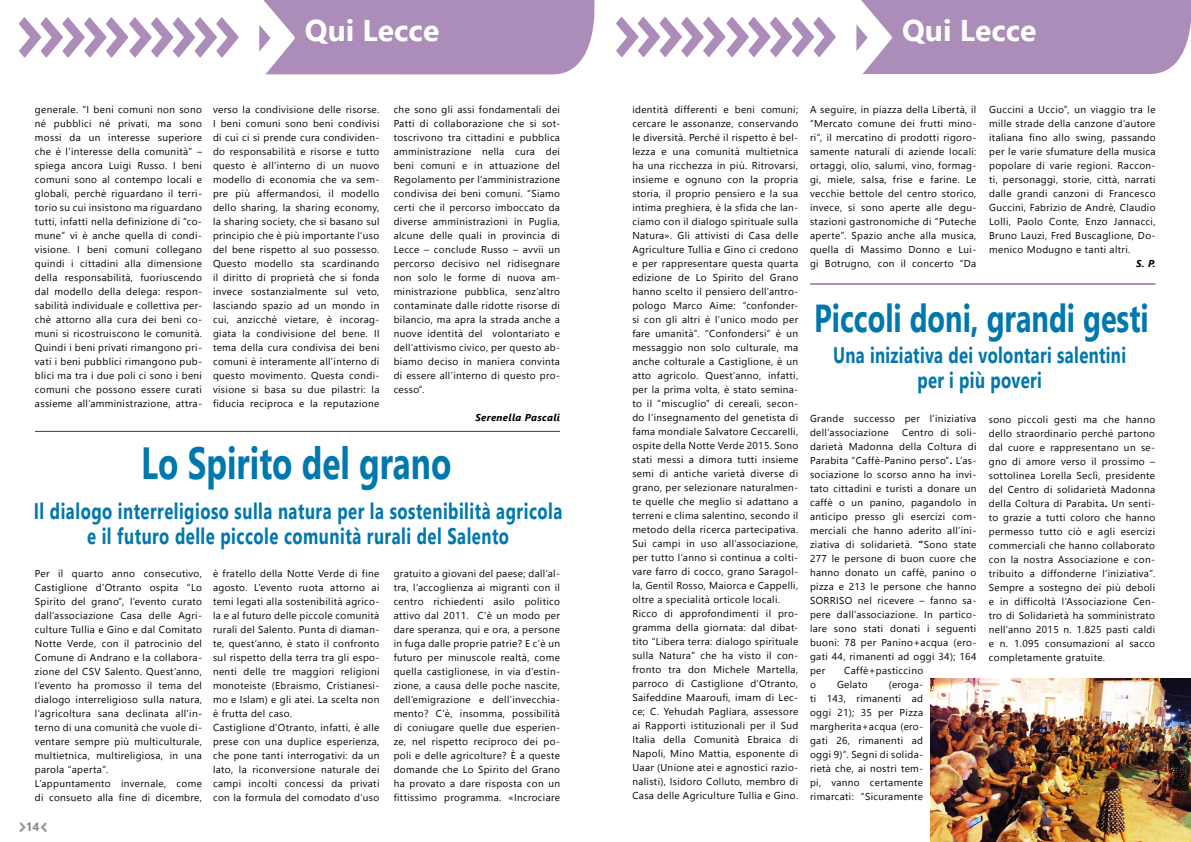
<style>
.page{position:relative;width:1191px;height:842px;background:#fff}
.page>*{position:absolute;margin:0;border:0;box-sizing:border-box;transform-origin:0 0}
.t1{font:700 45px "Segoe UI";color:#0077ad;scale:.74 1}
.t2{font:700 39px "Segoe UI";color:#0077ad;scale:.74 1}
.t3{font:700 30px "Segoe UI";color:#fff}
.t4{font:700 22.5px/25px "Segoe UI";letter-spacing:.03em;color:#0077ad;text-align:center;scale:.74 1}
.t5{font:700 12px "Segoe UI";color:#87888a}
.t6{font:10px/14px "Segoe UI";letter-spacing:.035em;color:#000;text-align:justify}
.t7{font:italic 700 10px "Segoe UI";letter-spacing:.035em;color:#000}
.s1{font-weight:700}
</style>
<div class="page">
<svg style="left:19px;top:822px;width:7px;height:10px"></svg>
<svg style="left:41px;top:822px;width:6px;height:10px"></svg>
<svg style="left:856px;top:0;width:335px;height:74px;background:#b295be"></svg>
<svg style="left:616px;top:17px;width:220px;height:40px"></svg>
<svg style="left:259px;top:0;width:336px;height:75px;background:#b396be"></svg>
<svg style="left:19px;top:17px;width:220px;height:41px"></svg>
<hr style="left:35px;top:431px;width:525px;height:1px;background:#62257c">
<hr style="left:810px;top:283px;width:345px;height:1px;background:#62257c">
<img style="left:930px;top:678px;width:261px;height:164px">
<h3 class="t3" style="left:305px;top:7px;width:136px">Qui Lecce</h3>
<p class="t6" style="left:35px;top:102px;width:168px">generale. “I beni comuni non sono né pubblici né privati, ma sono mossi da un interesse superiore che è l’interesse della comunità” – spiega ancora Luigi Russo. I beni comuni sono al contempo locali e globali, perchè riguardano il terri&shy;torio su cui insistono ma riguardano tutti, infatti nella definizione di “co&shy;mune” vi è anche quella di condi&shy;visione. I beni comuni collegano quindi i cittadini alla dimensione della responsabilità, fuoriuscendo dal modello della delega: respon&shy;sabilità individuale e collettiva per&shy;chè attorno alla cura dei beni co&shy;muni si ricostruiscono le comunità.<br>Quindi i beni privati rimangono pri&shy;vati i beni pubblici rimangono pub&shy;blici ma tra i due poli ci sono i beni comuni che possono essere curati assieme all’amministrazione, attra-</p>
<p class="t6" style="left:213px;top:102px;width:168px">verso la condivisione delle risorse.<br>I beni comuni sono beni condivisi di cui ci si prende cura condividen&shy;do responsabilità e risorse e tutto questo è all’interno di un nuovo modello di economia che va sem&shy;pre più affermandosi, il modello dello sharing, la sharing economy, la sharing society, che si basano sul principio che è più importante l’uso del bene rispetto al suo possesso.<br>Questo modello sta scardinando il diritto di proprietà che si fonda invece sostanzialmente sul veto, lasciando spazio ad un mondo in cui, anzicchè vietare, è incorag&shy;giata la condivisione del bene. Il tema della cura condivisa dei beni comuni è interamente all’interno di questo movimento. Questa condi&shy;visione si basa su due pilastri: la fiducia reciproca e la reputazione</p>
<p class="t6" style="left:394px;top:102px;width:168px">che sono gli assi fondamentali dei Patti di collaborazione che si sot&shy;toscrivono tra cittadini e pubblica amministrazione nella cura dei beni comuni e in attuazione del Regolamento per l’amministrazione condivisa dei beni comuni. “Siamo certi che il percorso imboccato da diverse amministrazioni in Puglia, alcune delle quali in provincia di Lecce – conclude Russo – avvii un percorso decisivo nel ridisegnare non solo le forme di nuova am&shy;ministrazione pubblica, senz’altro contaminate dalle ridotte risorse di bilancio, ma apra la strada anche a nuove identità del volontariato e dell’attivismo civico, per questo ab&shy;biamo deciso in maniera convinta di essere all’interno di questo pro&shy;cesso”.</p>
<p class="t7" style="left:475px;top:410px;width:86px">Serenella Pascali</p>
<h1 class="t1" style="left:141px;top:427px;width:420px">Lo Spirito del grano</h1>
<h3 class="t4" style="left:34px;top:498px;width:715px">Il dialogo interreligioso sulla natura per la sostenibilità agricola e il futuro delle piccole comunità rurali del Salento</h3>
<p class="t6" style="left:394px;top:566px;width:168px">gratuito a giovani del paese; dall’al&shy;tra, l’accoglienza ai migranti con il centro richiedenti asilo politico attivo dal 2011. C’è un modo per dare speranza, qui e ora, a persone in fuga dalle proprie patrie? E c’è un futuro per minuscole realtà, come quella castiglionese, in via d’estin&shy;zione, a causa delle poche nascite, dell’emigrazione e dell’invecchia&shy;mento? C’è, insomma, possibilità di coniugare quelle due esperien&shy;ze, nel rispetto reciproco dei po&shy;poli e delle agricolture? È a queste domande che Lo Spirito del Grano ha provato a dare risposta con un fittissimo programma. «Incrociare</p>
<p class="t6" style="left:35px;top:566px;width:168px;text-align:left">Per il quarto anno consecutivo, Castiglione d’Otranto ospita “Lo Spirito del grano”, l’evento curato dall’associazione Casa delle Agri&shy;culture Tullia e Gino e dal Comitato Notte Verde, con il patrocinio del Comune di Andrano e la collabora&shy;zione del CSV Salento. Quest’anno, l’evento ha promosso il tema del dialogo interreligioso sulla natura, l’agricoltura sana declinata all’in&shy;terno di una comunità che vuole di&shy;ventare sempre più multiculturale, multietnica, multireligiosa, in una parola “aperta”.<br>L’appuntamento invernale, come di consueto alla fine di dicembre,</p>
<p class="t6" style="left:213px;top:566px;width:168px;text-align:left">è fratello della Notte Verde di fine agosto. L’evento ruota attorno ai temi legati alla sostenibilità agrico&shy;la e al futuro delle piccole comunità rurali del Salento. Punta di diaman&shy;te, quest’anno, è stato il confronto sul rispetto della terra tra gli espo&shy;nenti delle tre maggiori religioni monoteiste (Ebraismo, Cristianesi&shy;mo e Islam) e gli atei. La scelta non è frutta del caso.<br>Castiglione d’Otranto, infatti, è alle prese con una duplice esperienza, che pone tanti interrogativi: da un lato, la riconversione naturale dei campi incolti concessi da privati con la formula del comodato d’uso</p>
<p class="t5" style="left:26px;top:817px;width:15px">14</p>
<h3 class="t3" style="left:902px;top:6px;width:136px">Qui Lecce</h3>
<p class="t6" style="left:632px;top:102px;width:167px;text-align:left">identità differenti e beni comuni; cercare le assonanze, conservando le diversità. Perché il rispetto è bel&shy;lezza e una comunità multietnica ha una ricchezza in più. Ritrovarsi, insieme e ognuno con la propria storia, il proprio pensiero e la sua intima preghiera, è la sfida che lan&shy;ciamo con il dialogo spirituale sulla Natura». Gli attivisti di Casa delle Agriculture Tullia e Gino ci credono e per rappresentare questa quarta edizione de Lo Spirito del Grano hanno scelto il pensiero dell’antro&shy;pologo Marco Aime: “confonder&shy;si con gli altri è l’unico modo per fare umanità”. “Confondersi” è un messaggio non solo culturale, ma anche colturale a Castiglione, è un atto agricolo. Quest’anno, infatti, per la prima volta, è stato semina&shy;to il “miscuglio” di cereali, secon&shy;do l’insegnamento del genetista di fama mondiale Salvatore Ceccarelli, ospite della Notte Verde 2015. Sono stati messi a dimora tutti insieme semi di antiche varietà diverse di grano, per selezionare naturalmen&shy;te quelle che meglio si adattano a terreni e clima salentino, secondo il metodo della ricerca partecipativa.<br>Sui campi in uso all’associazione, per tutto l’anno si continua a colti&shy;vare farro di cocco, grano Saragol&shy;la, Gentil Rosso, Maiorca e Cappelli, oltre a specialità orticole locali.<br>Ricco di approfondimenti il pro&shy;gramma della giornata: dal dibat&shy;tito “Libera terra: dialogo spirituale sulla Natura” che ha visto il con&shy;fronto tra don Michele Martella, parroco di Castiglione d’Otranto, Saifeddine Maaroufi, imam di Lec&shy;ce; C. Yehudah Pagliara, assessore ai Rapporti istituzionali per il Sud Italia della Comunità Ebraica di Napoli, Mino Mattia, esponente di Uaar (Unione atei e agnostici razio&shy;nalisti), Isidoro Colluto, membro di Casa delle Agriculture Tullia e Gino.</p>
<p class="t6" style="left:810px;top:102px;width:168px">A seguire, in piazza della Libertà, il “Mercato comune dei frutti mino&shy;ri”, il mercatino di prodotti rigoro&shy;samente naturali di aziende locali: ortaggi, olio, salumi, vino, formag&shy;gi, miele, salsa, frise e farine. Le vecchie bettole del centro storico, invece, si sono aperte alle degu&shy;stazioni gastronomiche di “Puteche aperte”. Spazio anche alla musica, quella di Massimo Donno e Lui&shy;gi Botrugno, con il concerto “Da</p>
<p class="t6" style="left:989px;top:102px;width:168px">Guccini a Uccio”, un viaggio tra le mille strade della canzone d’autore italiana fino allo swing, passando per le varie sfumature della musica popolare di varie regioni. Raccon&shy;ti, personaggi, storie, città, narrati dalle grandi canzoni di Francesco Guccini, Fabrizio de Andrè, Claudio Lolli, Paolo Conte, Enzo Jannacci, Bruno Lauzi, Fred Buscaglione, Do&shy;menico Modugno e tanti altri.</p>
<p class="t7" style="left:1136px;top:257px;width:21px">S. P.</p>
<h2 class="t2" style="left:814px;top:287px;width:454px">Piccoli doni, grandi gesti</h2>
<h3 class="t4" style="left:833px;top:342px;width:397px">Una iniziativa dei volontari salentini per i più poveri</h3>
<p class="t6" style="left:810px;top:411px;width:168px">Grande successo per l’iniziativa dell’associazione</p>
<p class="t6" style="left:988px;top:412px;width:168px">sono piccoli gesti ma che hanno dello straordinario perché partono dal cuore e rappresentano un se&shy;gno di amore verso il prossimo – sottolinea Lorella Seclì, presidente del Centro di solidarietà Madonna della Coltura di Parabita<span class="s1">.</span> Un senti&shy;to grazie a tutti coloro che hanno permesso tutto ciò e agli esercizi commerciali che hanno collaborato con la nostra Associazione e con&shy;tribuito a diffonderne l’iniziativa”.<br>Sempre a sostegno dei più deboli e in difficoltà l’Associazione Cen&shy;tro di Solidarietà ha somministrato nell’anno 2015 n. 1.825 pasti caldi e n. 1.095 consumazioni al sacco completamente gratuite.</p>
<p class="t6" style="left:810px;top:425px;width:168px;text-indent:92px">Centro di soli&shy;darietà Madonna della Coltura di Parabita “Caffè-Panino perso”<span class="s1">.</span> L’as&shy;sociazione lo scorso anno ha invi&shy;tato cittadini e turisti a donare un caffè o un panino, pagandolo in anticipo presso gli esercizi com&shy;merciali che hanno aderito all’ini&shy;ziativa di solidarietà. <span class="s1">“</span>Sono state 277 le persone di buon cuore che hanno donato un caffè, panino o pizza e 213 le persone che hanno SORRISO nel ricevere – fanno sa&shy;pere dall’associazione. In partico&shy;lare sono stati donati i seguenti buoni: 78 per Panino+acqua (ero&shy;gati 44, rimanenti ad oggi 34); 164 per</p>
<p class="t6" style="left:844px;top:663px;width:80px">Caffè+pasticcino</p>
<p class="t6" style="left:810px;top:677px;width:7px">o</p>
<p class="t6" style="left:837px;top:677px;width:32px">Gelato</p>
<p class="t6" style="left:810px;top:677px;width:115px;text-indent:79px">(eroga&shy;ti 143, rimanenti ad oggi 21); 35 per Pizza margherita+acqua (ero&shy;gati 26, rimanenti ad oggi 9)”. Segni di solida&shy;rietà che, ai nostri tem&shy;pi, vanno certamente rimarcati: “Sicuramente</p>
</div>
